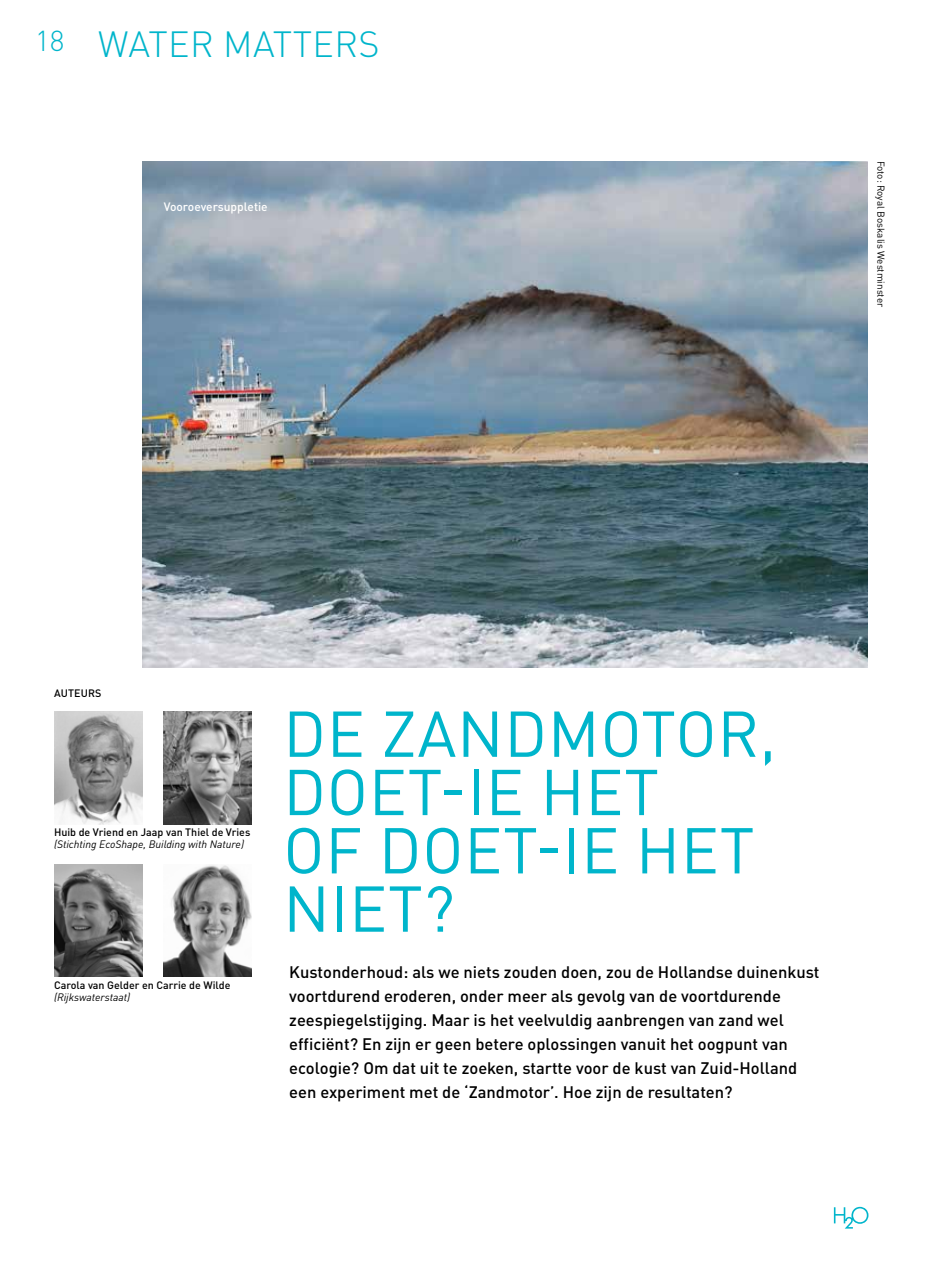
<style>
.page{position:relative;width:936px;height:1263px;background:#fff}
.page>*{position:absolute;margin:0;border:0;box-sizing:border-box;transform-origin:0 0}
.t1{font:63.6px/58.3px "DIN Pro";letter-spacing:.01em;color:#00b5cb}
.t2{font:300 36px "DIN Pro";letter-spacing:.01em;color:#00b5cb}
.t3{font:300 28.5px "DIN Pro";color:#00b5cb}
.t4{font:500 16.5px/24px "DIN Pro";color:#000}
.t5{font:500 12px "DIN Pro";color:#fff}
.t6{font:500 10.65px "DIN Pro";color:#000}
.t7{font:italic 10.65px "DIN Pro";color:#000}
.t8{font:9.9px "DIN Pro";color:#000}
</style>
<div class="page">
<svg style="left:833px;top:1207px;width:35px;height:21px"></svg>
<img style="left:142px;top:162px;width:725px;height:506px">
<img style="left:54px;top:864px;width:88px;height:113px">
<img style="left:54px;top:711px;width:88px;height:113px">
<img style="left:163px;top:711px;width:89px;height:113px">
<img style="left:163px;top:865px;width:89px;height:112px">
<h3 class="t3" style="left:35px;top:19px;width:31px">18</h3>
<h2 class="t2" style="left:98px;top:16px;width:283px">WATER MATTERS</h2>
<p class="t5" style="left:164px;top:197px;width:105px">Vooroeversuppletie</p>
<p class="t8" style="left:888px;top:161px;width:148px;rotate:90deg">Foto: Royal Boskalis Westminster</p>
<p class="t6" style="left:54px;top:685px;width:49px">AUTEURS</p>
<p class="t6" style="left:54px;top:824px;width:198px">Huib de Vriend en Jaap van Thiel de Vries</p>
<p class="t7" style="left:54px;top:836px;width:191px">(Stichting EcoShape, Building with Nature)</p>
<p class="t6" style="left:54px;top:976px;width:178px">Carola van Gelder en Carrie de Wilde</p>
<p class="t7" style="left:54px;top:989px;width:78px">(Rijkswaterstaat)</p>
<h1 class="t1" style="left:283px;top:698px;width:494px">DE ZANDMOTOR,<br>DOET-IE HET<br>OF DOET-IE HET<br>NIET?</h1>
<p class="t4" style="left:289px;top:958px;width:531px">Kustonderhoud: als we niets zouden doen, zou de Hollandse duinenkust voortdurend eroderen, onder meer als gevolg van de voortdurende zeespiegelstijging. Maar is het veelvuldig aanbrengen van zand wel efficiënt? En zijn er geen betere oplossingen vanuit het oogpunt van ecologie? Om dat uit te zoeken, startte voor de kust van Zuid-Holland een experiment met de ‘Zandmotor’. Hoe zijn de resultaten?</p>
</div>
